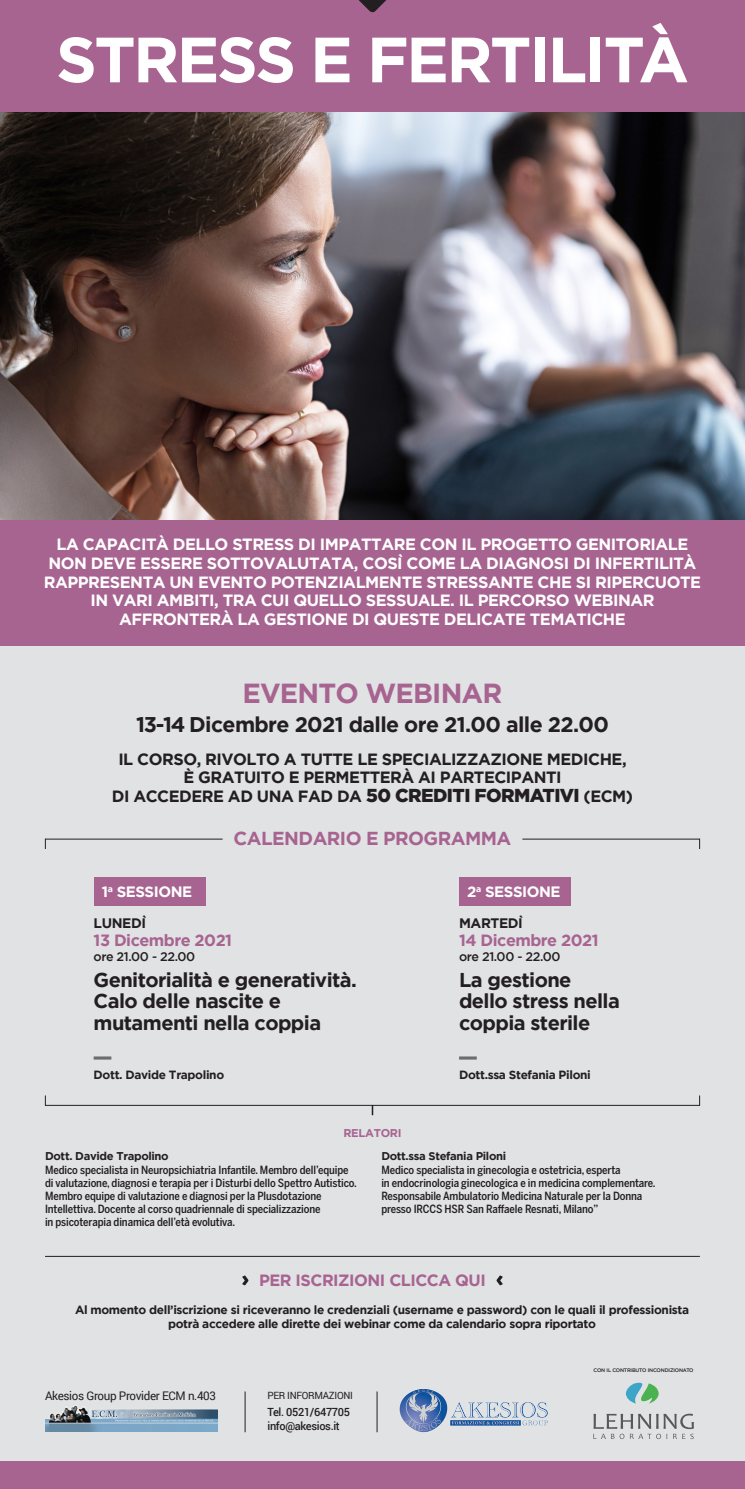
<style>
.page{position:relative;width:745px;height:1489px;background:#fff}
.page>*{position:absolute;margin:0;border:0;box-sizing:border-box;transform-origin:0 0}
.t1{font:700 63.75px "Gotham";letter-spacing:-.04em;color:#fff}
.t2{font:700 27.5px "Gotham";letter-spacing:-.03em;color:#a76491}
.t3{font:700 21.25px "Gotham";letter-spacing:-.03em;color:#231f20}
.t4{font:700 20px/21.2px "Gotham";letter-spacing:-.03em;color:#231f20}
.t5{font:700 18.75px "Gotham";letter-spacing:-.03em;color:#a76491}
.t6{font:700 16.25px/18.8px "Gotham";letter-spacing:-.03em;color:#fff;text-align:center}
.t7{font:700 16.25px "Gotham";letter-spacing:-.03em;color:#231f20}
.t8{font:700 16.25px "Gotham";letter-spacing:-.03em;color:#a76491}
.t9{font:700 15px "Gotham";letter-spacing:-.03em;color:#fff}
.t10{font:700 13.75px "Gotham";letter-spacing:-.03em;color:#231f20}
.t11{font:500 12.5px "Gotham";letter-spacing:-.03em;color:#231f20}
.t12{font:700 11.88px "Gotham";letter-spacing:-.03em;color:#231f20}
.t13{font:11.88px "Roboto";letter-spacing:-.03em;color:#231f20}
.t14{font:500 11.25px/13.1px "Benton Sans Cond";letter-spacing:-.01em;color:#231f20}
.t15{font:700 11.25px "Gotham";letter-spacing:-.03em;color:#231f20}
.t16{font:500 11.25px "Roboto";letter-spacing:-.03em;color:#231f20}
.t17{font:700 11.25px "Gotham";letter-spacing:-.03em;color:#a76491}
.t18{font:10px "Roboto";letter-spacing:-.03em;color:#231f20}
.t19{font:500 5.12px "Gotham";letter-spacing:-.03em;color:#231f20}
.s1{font-weight:900;font-size:18.75px}
</style>
<div class="page">
<div style="left:0;top:412px;width:744px;height:1076px;background:#e1e2e4"></div>
<img style="left:0;top:111px;width:744px;height:409px">
<div style="left:0;top:0;width:744px;height:111px;background:#a76491"></div>
<div style="left:0;top:520px;width:744px;height:125px;background:#a76491"></div>
<div style="left:0;top:1460px;width:744px;height:28px;background:#a76491"></div>
<div style="left:94px;top:876px;width:111px;height:29px;background:#a76491"></div>
<div style="left:459px;top:876px;width:111px;height:29px;background:#a76491"></div>
<hr style="left:45px;top:838px;width:177px;height:1px;background:#231f20">
<hr style="left:522px;top:838px;width:177px;height:1px;background:#231f20">
<hr style="left:45px;top:1104px;width:654px;height:1px;background:#231f20">
<svg style="left:371px;top:1104px;width:2px;height:11px"></svg>
<hr style="left:45px;top:1255px;width:654px;height:1px;background:#231f20">
<hr style="left:244px;top:1391px;width:1px;height:40px;background:#231f20">
<hr style="left:376px;top:1391px;width:1px;height:40px;background:#231f20">
<svg style="left:593px;top:1413px;width:100px;height:25px"></svg>
<svg style="left:626px;top:1382px;width:32px;height:21px"></svg>
<hr style="left:94px;top:1056px;width:17px;height:3px;background:#6c6d70">
<hr style="left:459px;top:1056px;width:17px;height:3px;background:#6c6d70">
<img style="left:45px;top:1406px;width:172px;height:25px">
<svg style="left:242px;top:1275px;width:6px;height:10px"></svg>
<svg style="left:496px;top:1275px;width:6px;height:10px"></svg>
<svg style="left:358px;top:0;width:29px;height:13px"></svg>
<img style="left:399px;top:1389px;width:149px;height:44px">
<p class="t1" style="left:56px;top:23px;width:634px">STRESS E FERTILITÀ</p>
<p class="t6" style="left:44px;top:534px;width:658px">LA CAPACITÀ DELLO STRESS DI IMPATTARE CON IL PROGETTO GENITORIALE NON DEVE ESSERE SOTTOVALUTATA, COSÌ COME LA DIAGNOSI DI INFERTILITÀ RAPPRESENTA UN EVENTO POTENZIALMENTE STRESSANTE CHE SI RIPERCUOTE IN VARI AMBITI, TRA CUI QUELLO SESSUALE. IL PERCORSO WEBINAR AFFRONTERÀ LA GESTIONE DI QUESTE DELICATE TEMATICHE</p>
<p class="t2" style="left:242px;top:677px;width:261px">EVENTO WEBINAR</p>
<p class="t3" style="left:136px;top:712px;width:474px">13-14 Dicembre 2021 dalle ore 21.00 alle 22.00</p>
<p class="t7" style="left:118px;top:749px;width:509px">IL CORSO, RIVOLTO A TUTTE LE SPECIALIZZAZIONE MEDICHE,</p>
<p class="t7" style="left:183px;top:768px;width:379px">È GRATUITO E PERMETTERÀ AI PARTECIPANTI</p>
<p class="t7" style="left:112px;top:786px;width:522px">DI ACCEDERE AD UNA FAD DA <span class="s1">50 CREDITI FORMATIVI</span> (ECM)</p>
<p class="t5" style="left:233px;top:827px;width:279px">CALENDARIO E PROGRAMMA</p>
<p class="t9" style="left:102px;top:882px;width:92px">1<sup>a</sup> SESSIONE</p>
<p class="t9" style="left:467px;top:882px;width:95px">2<sup>a</sup> SESSIONE</p>
<p class="t10" style="left:459px;top:915px;width:65px">MARTEDÌ</p>
<p class="t8" style="left:459px;top:930px;width:141px">14 Dicembre 2021</p>
<p class="t11" style="left:459px;top:949px;width:103px">ore 21.00 - 22.00</p>
<p class="t10" style="left:94px;top:915px;width:54px">LUNEDÌ</p>
<p class="t8" style="left:94px;top:930px;width:140px">13 Dicembre 2021</p>
<p class="t11" style="left:94px;top:949px;width:103px">ore 21.00 - 22.00</p>
<p class="t4" style="left:94px;top:968px;width:264px">Genitorialità e generatività.</p>
<p class="t4" style="left:94px;top:990px;width:229px">Calo delle nascite e mutamenti nella coppia</p>
<p class="t4" style="left:459px;top:968px;width:114px">La gestione</p>
<p class="t4" style="left:459px;top:990px;width:162px">dello stress nella coppia sterile</p>
<p class="t12" style="left:94px;top:1067px;width:132px">Dott. Davide Trapolino</p>
<p class="t12" style="left:459px;top:1067px;width:133px">Dott.ssa Stefania Piloni</p>
<p class="t17" style="left:343px;top:1126px;width:59px">RELATORI</p>
<p class="t15" style="left:45px;top:1149px;width:125px">Dott. Davide Trapolino</p>
<p class="t14" style="left:45px;top:1162px;width:313px">Medico specialista in Neuropsichiatria Infantile. Membro dell’equipe di valutazione, diagnosi e terapia per i Disturbi dello Spettro Autistico.<br>Membro equipe di valutazione e diagnosi per la Plusdotazione Intellettiva. Docente al corso quadriennale di specializzazione</p>
<p class="t14" style="left:45px;top:1215px;width:191px">in psicoterapia dinamica dell’età evolutiva.</p>
<p class="t15" style="left:381px;top:1149px;width:126px">Dott.ssa Stefania Piloni</p>
<p class="t14" style="left:381px;top:1162px;width:241px">Medico specialista in ginecologia e ostetricia, esperta</p>
<p class="t14" style="left:381px;top:1175px;width:276px">in endocrinologia ginecologica e in medicina complementare.<br>Responsabile Ambulatorio Medicina Naturale per la Donna</p>
<p class="t14" style="left:381px;top:1202px;width:218px">presso IRCCS HSR San Raffaele Resnati, Milano”</p>
<p class="t8" style="left:259px;top:1271px;width:228px">PER ISCRIZIONI CLICCA QUI</p>
<p class="t12" style="left:75px;top:1303px;width:615px">Al momento dell’iscrizione si riceveranno le credenziali (username e password) con le quali il professionista</p>
<p class="t12" style="left:168px;top:1316px;width:429px">potrà accedere alle dirette dei webinar come da calendario sopra riportato</p>
<p class="t13" style="left:45px;top:1386px;width:172px">Akesios Group Provider ECM n.403</p>
<p class="t18" style="left:267px;top:1387px;width:87px">PER INFORMAZIONI</p>
<p class="t16" style="left:267px;top:1404px;width:84px">Tel. 0521/647705</p>
<p class="t16" style="left:267px;top:1417px;width:74px">info@akesios.it</p>
<p class="t19" style="left:593px;top:1367px;width:101px">CON IL CONTRIBUTO INCONDIZIONATO</p>
</div>
